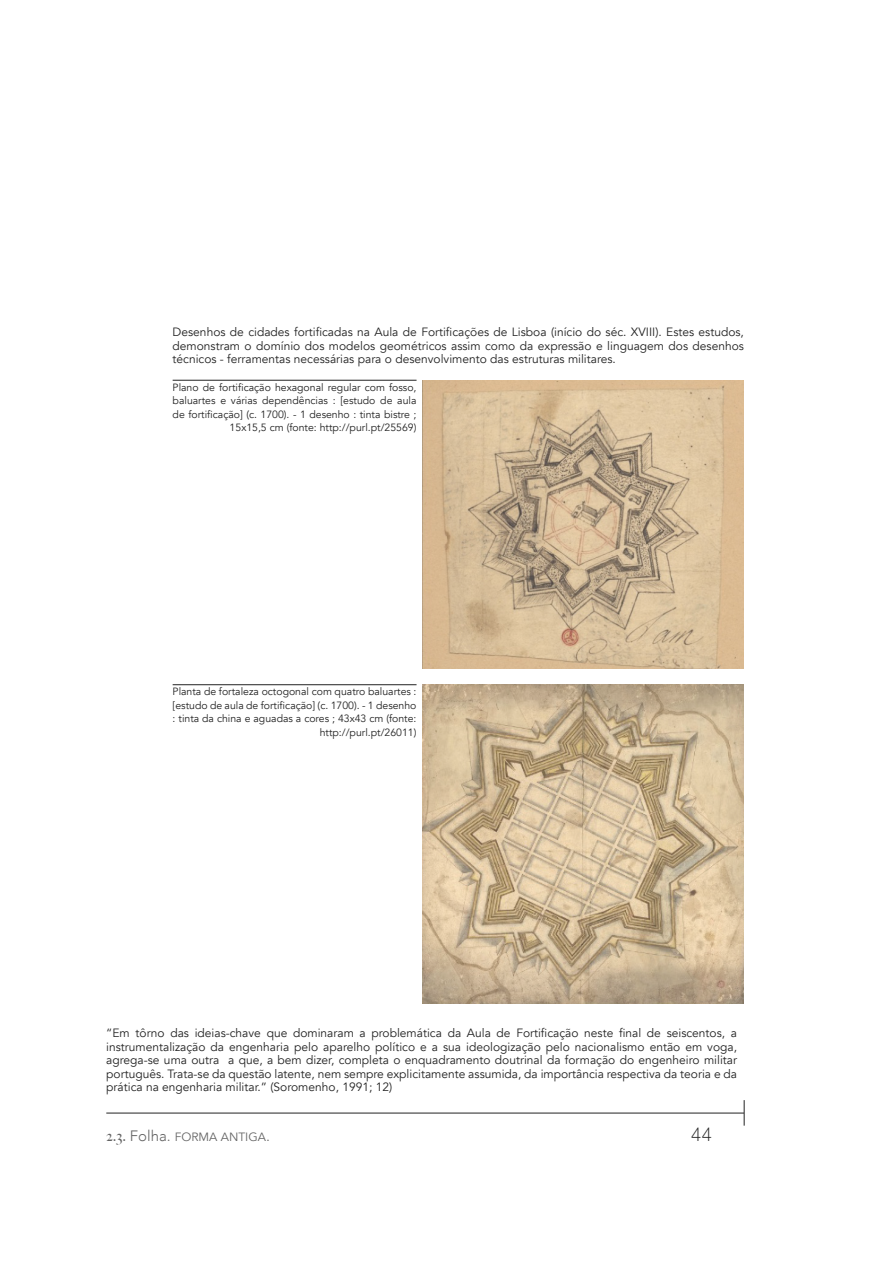
<style>
.page{position:relative;width:893px;height:1263px;background:#fff}
.page>*{position:absolute;margin:0;border:0;box-sizing:border-box;transform-origin:0 0}
.t1{font:18px "Shree Dev 0714";color:#222}
.t2{font:12px/13.5px "Avenir";color:#222;text-align:justify}
.t3{font:12px "Avenir";color:#646464}
.t4{font:10.5px/13.5px "Avenir";color:#222;text-align:right}
.s1{font-family:"Big Caslon";font-weight:500;font-size:15px}
.s2{font-weight:300;font-size:15px}
</style>
<div class="page">
<hr style="left:106px;top:1113px;width:638px;height:1px;background:#222">
<svg style="left:744px;top:1100px;width:1px;height:25px"></svg>
<img style="left:423px;top:380px;width:321px;height:288px">
<img style="left:423px;top:685px;width:321px;height:319px">
<hr style="left:173px;top:380px;width:244px;height:1px;background:#222">
<hr style="left:173px;top:684px;width:244px;height:1px;background:#222">
<p class="t2" style="left:173px;top:326px;width:573px">Desenhos de cidades fortificadas na Aula de Fortificações de Lisboa (início do séc. XVIII). Estes estudos, demonstram o domínio dos modelos geométricos assim como da expressão e linguagem dos desenhos técnicos - ferramentas necessárias para o desenvolvimento das estruturas militares.</p>
<p class="t4" style="left:173px;top:381px;width:245px">Plano de fortificação hexagonal regular com fosso, baluartes e várias dependências : [estudo de aula de fortificação] (c. 1700). - 1 desenho : tinta bistre ; 15x15,5 cm (fonte: http://purl.pt/25569)</p>
<p class="t4" style="left:173px;top:685px;width:245px">Planta de fortaleza octogonal com quatro baluartes : [estudo de aula de fortificação] (c. 1700). - 1 desenho : tinta da china e aguadas a cores ; 43x43 cm (fonte: http://purl.pt/26011)</p>
<p class="t2" style="left:106px;top:1027px;width:632px">“Em tôrno das ideias-chave que dominaram a problemática da Aula de Fortificação neste final de seiscentos, a instrumentalização da engenharia pelo aparelho político e a sua ideologização pelo nacionalismo então em voga, agrega-se uma outra a que, a bem dizer, completa o enquadramento doutrinal da formação do engenheiro militar português. Trata-se da questão latente, nem sempre explicitamente assumida, da importância respectiva da teoria e da prática na engenharia militar.” (Soromenho, 1991; 12)</p>
<p class="t3" style="left:106px;top:1128px;width:165px"><span class="s1">2.3.</span> <span class="s2">Folha.</span> FORMA ANTIGA<span class="s2">.</span></p>
<h1 class="t1" style="left:691px;top:1124px;width:23px">44</h1>
</div>
